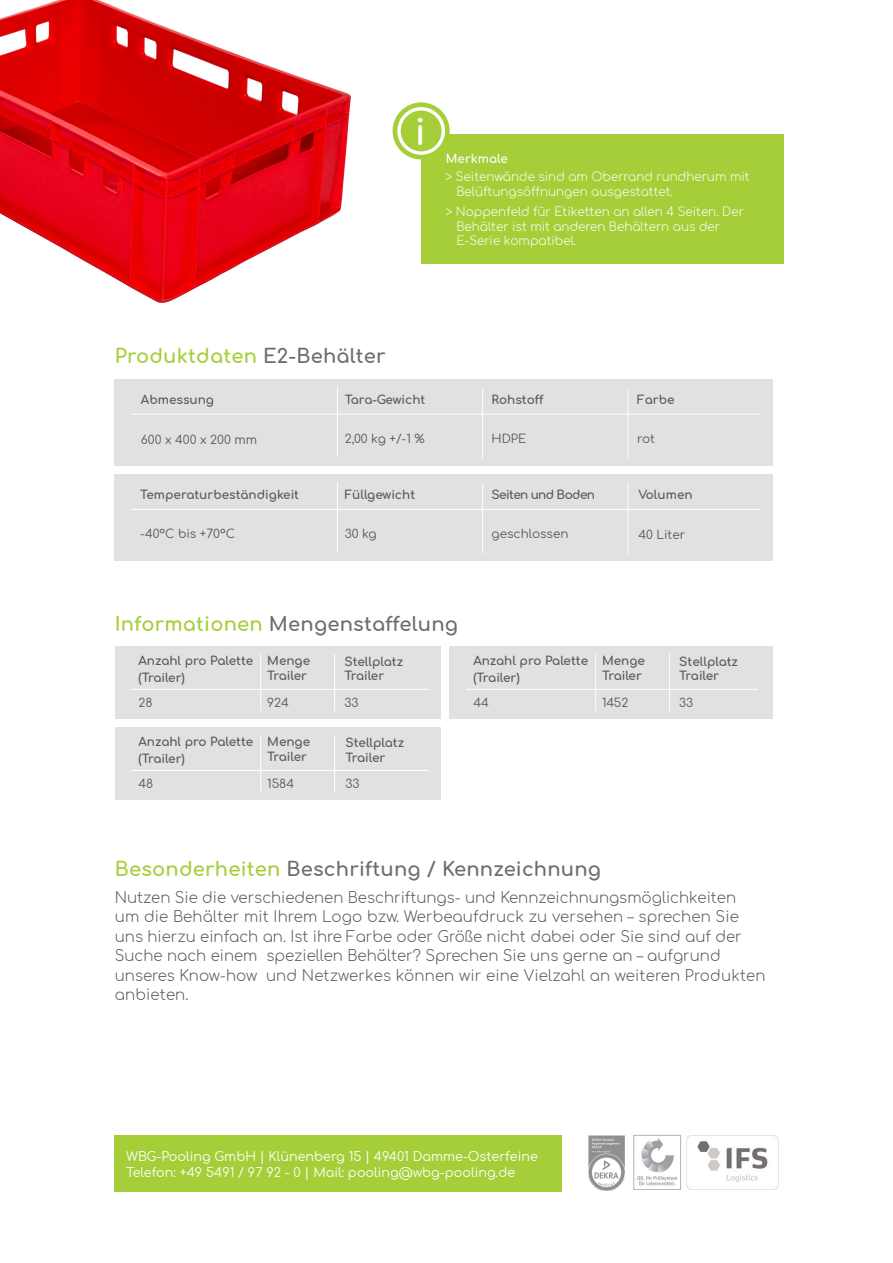
<style>
.page{position:relative;width:893px;height:1263px;background:#fff}
.page>*{position:absolute;margin:0;border:0;box-sizing:border-box;transform-origin:0 0}
.t1{font:700 36.3px "Comfortaa";color:#fff}
.t2{font:700 19.5px "Comfortaa";letter-spacing:.01em;color:#6c6d70}
.t3{font:700 19.5px "Comfortaa";letter-spacing:.01em;color:#a6ce39}
.t4{font:300 15px/19.5px "Comfortaa";color:#57585a}
.t5{font:12.75px/16.5px "Comfortaa";color:#fff}
.t6{font:700 12px/14.4px "Comfortaa";color:#57585a}
.t7{font:300 12px/14.4px "Comfortaa";color:#fff}
.t8{font:12px "Comfortaa";color:#57585a}
.t9{font:700 12px "Comfortaa";letter-spacing:-.05em;color:#57585a}
.t10{font:700 12px "Comfortaa";color:#fff}
.s1{color:#6c6d70}
.s2{color:#a6ce39}
</style>
<div class="page">
<div style="left:115px;top:1136px;width:447px;height:56px;background:#a6ce39"></div>
<img style="left:0;top:0;width:421px;height:303px">
<img style="left:633px;top:1135px;width:64px;height:55px">
<img style="left:588px;top:1135px;width:37px;height:55px">
<img style="left:686px;top:1135px;width:92px;height:54px">
<div style="left:115px;top:380px;width:658px;height:85px;background:#e0e1e3"></div>
<hr style="left:131px;top:414px;width:630px;height:1px;background:#fff">
<hr style="left:337px;top:387px;width:1px;height:70px;background:#fff">
<hr style="left:628px;top:389px;width:1px;height:69px;background:#fff">
<hr style="left:482px;top:389px;width:1px;height:69px;background:#fff">
<div style="left:421px;top:134px;width:362px;height:130px;background:#a6ce39"></div>
<svg style="left:393px;top:102px;width:57px;height:57px;fill:#a6ce39"></svg>
<div style="left:397px;top:107px;width:48px;height:48px;border:3px solid #fff;border-radius:50%"></div>
<div style="left:115px;top:646px;width:326px;height:73px;background:#e0e1e3"></div>
<hr style="left:131px;top:689px;width:298px;height:1px;background:#fff">
<hr style="left:260px;top:654px;width:1px;height:57px;background:#fff">
<hr style="left:334px;top:654px;width:1px;height:57px;background:#fff">
<div style="left:450px;top:646px;width:323px;height:73px;background:#e0e1e3"></div>
<hr style="left:466px;top:689px;width:292px;height:1px;background:#fff">
<hr style="left:595px;top:654px;width:1px;height:57px;background:#fff">
<hr style="left:669px;top:654px;width:1px;height:57px;background:#fff">
<div style="left:115px;top:727px;width:326px;height:73px;background:#e0e1e3"></div>
<hr style="left:131px;top:770px;width:298px;height:1px;background:#fff">
<hr style="left:260px;top:735px;width:1px;height:57px;background:#fff">
<hr style="left:334px;top:735px;width:1px;height:57px;background:#fff">
<div style="left:115px;top:474px;width:658px;height:86px;background:#e0e1e3"></div>
<hr style="left:131px;top:509px;width:630px;height:1px;background:#fff">
<hr style="left:337px;top:482px;width:1px;height:70px;background:#fff">
<hr style="left:628px;top:484px;width:1px;height:70px;background:#fff">
<hr style="left:482px;top:484px;width:1px;height:70px;background:#fff">
<h1 class="t1" style="left:415px;top:98px;width:12px">i</h1>
<p class="t10" style="left:446px;top:147px;width:63px">Merkmale</p>
<p class="t7" style="left:456px;top:168px;width:295px;text-indent:-11px">&gt; Seitenwände sind am Oberrand rundherum mit<br>Belüftungsöffnungen ausgestattet.</p>
<p class="t7" style="left:456px;top:203px;width:289px;text-indent:-11px">&gt; Noppenfeld für Etiketten an allen 4 Seiten. Der<br>Behälter ist mit anderen Behältern aus der<br>E-Serie kompatibel.</p>
<h2 class="t3" style="left:115px;top:338px;width:272px">Produktdaten <span class="s1">E2-Behälter</span></h2>
<p class="t6" style="left:141px;top:391px;width:75px">Abmessung</p>
<p class="t6" style="left:345px;top:391px;width:82px">Tara-Gewicht</p>
<p class="t6" style="left:492px;top:391px;width:54px">Rohstoff</p>
<p class="t6" style="left:637px;top:391px;width:39px">Farbe</p>
<p class="t8" style="left:141px;top:429px;width:118px">600 x 400 x 200 mm</p>
<p class="t8" style="left:345px;top:428px;width:81px">2,00 kg +/-1 %</p>
<p class="t8" style="left:492px;top:428px;width:37px">HDPE</p>
<p class="t8" style="left:637px;top:428px;width:19px">rot</p>
<p class="t6" style="left:140px;top:486px;width:160px">Temperaturbeständigkeit</p>
<p class="t8" style="left:140px;top:523px;width:96px">-40°C bis +70°C</p>
<p class="t6" style="left:345px;top:486px;width:72px">Füllgewicht</p>
<p class="t9" style="left:492px;top:484px;width:105px">Seiten und Boden</p>
<p class="t6" style="left:638px;top:486px;width:56px">Volumen</p>
<p class="t8" style="left:345px;top:523px;width:33px">30 kg</p>
<p class="t8" style="left:492px;top:523px;width:78px">geschlossen</p>
<p class="t8" style="left:638px;top:524px;width:48px">40 Liter</p>
<h2 class="t2" style="left:115px;top:605px;width:345px"><span class="s2">Informationen</span> Mengenstaffelung</h2>
<p class="t6" style="left:138px;top:651px;width:116px;line-height:16.5px">Anzahl pro Palette (Trailer)</p>
<p class="t6" style="left:267px;top:652px;width:44px">Menge<br>Trailer</p>
<p class="t8" style="left:138px;top:691px;width:16px">28</p>
<p class="t8" style="left:267px;top:691px;width:23px">924</p>
<p class="t6" style="left:344px;top:653px;width:60px">Stellplatz<br>Trailer</p>
<p class="t8" style="left:344px;top:691px;width:16px">33</p>
<p class="t6" style="left:138px;top:732px;width:116px;line-height:16.5px">Anzahl pro Palette (Trailer)</p>
<p class="t6" style="left:267px;top:733px;width:44px">Menge<br>Trailer</p>
<p class="t8" style="left:138px;top:772px;width:16px">48</p>
<p class="t8" style="left:267px;top:772px;width:28px">1584</p>
<p class="t6" style="left:345px;top:734px;width:60px">Stellplatz<br>Trailer</p>
<p class="t8" style="left:345px;top:772px;width:16px">33</p>
<p class="t6" style="left:473px;top:651px;width:116px;line-height:16.5px">Anzahl pro Palette (Trailer)</p>
<p class="t6" style="left:602px;top:652px;width:44px">Menge<br>Trailer</p>
<p class="t8" style="left:473px;top:691px;width:17px">44</p>
<p class="t8" style="left:602px;top:691px;width:28px">1452</p>
<p class="t6" style="left:679px;top:653px;width:60px">Stellplatz<br>Trailer</p>
<p class="t8" style="left:679px;top:691px;width:16px">33</p>
<h2 class="t2" style="left:115px;top:851px;width:488px"><span class="s2">Besonderheiten</span> Beschriftung / Kennzeichnung</h2>
<p class="t4" style="left:115px;top:885px;width:652px">Nutzen Sie die verschiedenen Beschriftungs- und Kennzeichnungsmöglichkeiten<br>um die Behälter mit Ihrem Logo bzw. Werbeaufdruck zu versehen – sprechen Sie uns hierzu einfach an. Ist ihre Farbe oder Größe nicht dabei oder Sie sind auf der Suche nach einem speziellen Behälter? Sprechen Sie uns gerne an – aufgrund unseres Know-how und Netzwerkes können wir eine Vielzahl an weiteren Produkten anbieten.</p>
<p class="t5" style="left:126px;top:1146px;width:413px">WBG-Pooling GmbH | Klünenberg 15 | 49401 Damme-Osterfeine<br>Telefon: +49 5491 / 97 92 - 0 | Mail: pooling@wbg-pooling.de</p>
</div>
